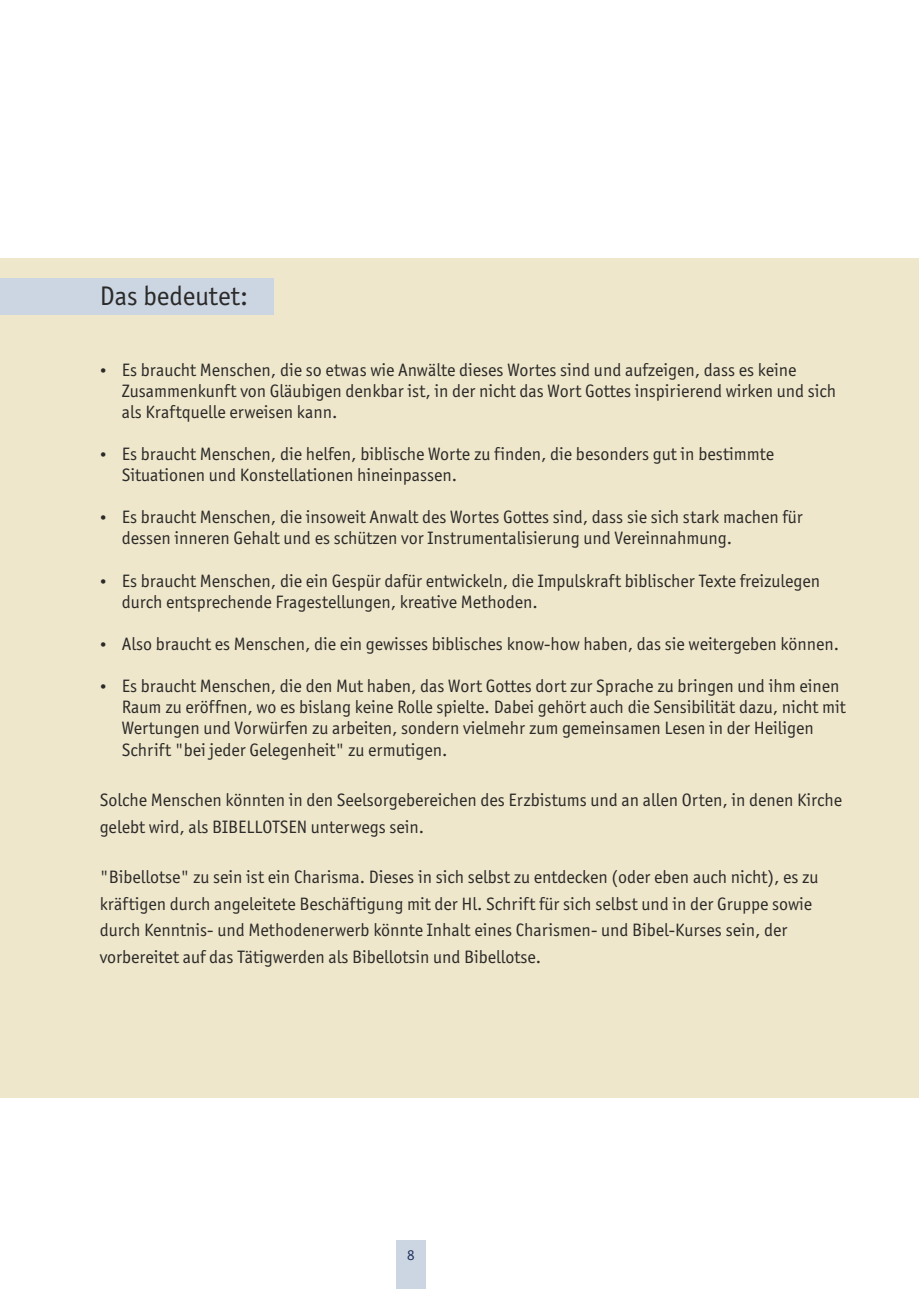
<style>
.page{position:relative;width:919px;height:1289px;background:#fff}
.page>*{position:absolute;margin:0;border:0;box-sizing:border-box;transform-origin:0 0}
.t1{font:27px "Officina Sans ITCTT Book";color:#2b2a29}
.t2{font:18px/21.1px "Officina Sans ITCTT Book";color:#2b2a29}
.t3{font:15px "Officina Sans ITCTT Book";color:#22325c}
</style>
<div class="page">
<div style="left:396px;top:1240px;width:29px;height:48px;background:#ccd6e3"></div>
<div style="left:0;top:258px;width:918px;height:839px;background:#efe7cb"></div>
<div style="left:0;top:278px;width:273px;height:37px;background:#ccd6e3"></div>
<h1 class="t1" style="left:100px;top:285px;width:150px">Das bedeutet:</h1>
<p class="t2" style="left:122px;top:360px;width:716px">Es braucht Menschen, die so etwas wie Anwälte dieses Wortes sind und aufzeigen, dass es keine<br>Zusammenkunft von Gläubigen denkbar ist, in der nicht das Wort Gottes inspirierend wirken und sich als Kraftquelle erweisen kann.</p>
<p class="t2" style="left:122px;top:444px;width:653px">Es braucht Menschen, die helfen, biblische Worte zu finden, die besonders gut in bestimmte<br>Situationen und Konstellationen hineinpassen.</p>
<p class="t2" style="left:122px;top:508px;width:682px">Es braucht Menschen, die insoweit Anwalt des Wortes Gottes sind, dass sie sich stark machen für dessen inneren Gehalt und es schützen vor Instrumentalisierung und Vereinnahmung.</p>
<p class="t2" style="left:122px;top:571px;width:699px">Es braucht Menschen, die ein Gespür dafür entwickeln, die Impulskraft biblischer Texte freizulegen durch entsprechende Fragestellungen, kreative Methoden.</p>
<p class="t2" style="left:122px;top:634px;width:718px">Also braucht es Menschen, die ein gewisses biblisches know-how haben, das sie weitergeben können.</p>
<p class="t2" style="left:122px;top:676px;width:725px">Es braucht Menschen, die den Mut haben, das Wort Gottes dort zur Sprache zu bringen und ihm einen Raum zu eröffnen, wo es bislang keine Rolle spielte. Dabei gehört auch die Sensibilität dazu, nicht mit Wertungen und Vorwürfen zu arbeiten, sondern vielmehr zum gemeinsamen Lesen in der Heiligen Schrift "bei jeder Gelegenheit" zu ermutigen.</p>
<p class="t2" style="left:100px;top:788px;width:744px;line-height:26.4px">Solche Menschen könnten in den Seelsorgebereichen des Erzbistums und an allen Orten, in denen Kirche gelebt wird, als BIBELLOTSEN unterwegs sein.</p>
<p class="t2" style="left:100px;top:865px;width:720px;line-height:26.4px">"Bibellotse" zu sein ist ein Charisma. Dieses in sich selbst zu entdecken (oder eben auch nicht), es zu kräftigen durch angeleitete Beschäftigung mit der Hl. Schrift für sich selbst und in der Gruppe sowie durch Kenntnis- und Methodenerwerb könnte Inhalt eines Charismen- und Bibel-Kurses sein, der vorbereitet auf das Tätigwerden als Bibellotsin und Bibellotse.</p>
<p class="t3" style="left:407px;top:1248px;width:9px">8</p>
</div>
